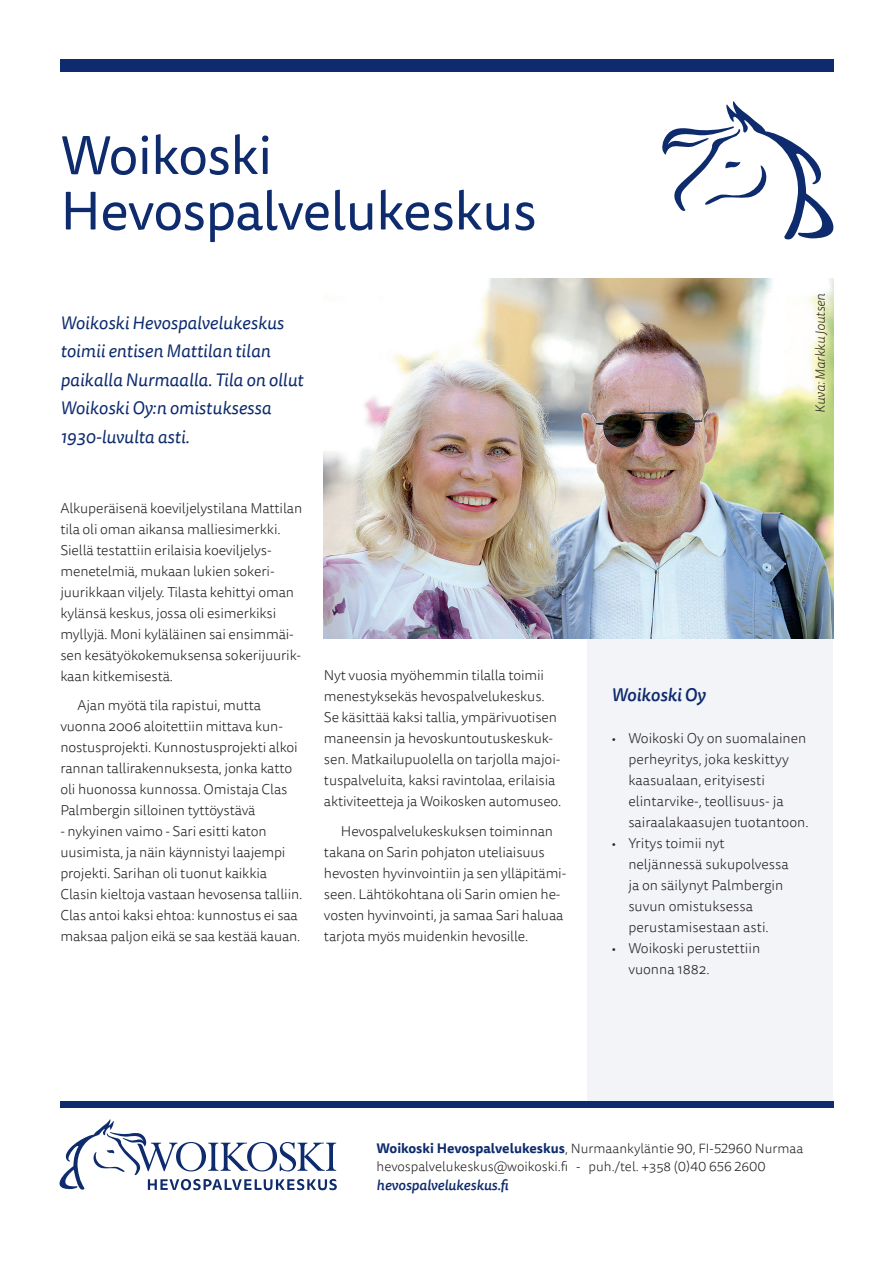
<style>
.page{position:relative;width:893px;height:1263px;background:#fff}
.page>*{position:absolute;margin:0;border:0;box-sizing:border-box;transform-origin:0 0}
.t1{font:54px/55.5px "Tisa Sans Pro";letter-spacing:-.01em;color:#0d2b6d}
.t2{font:italic 18px/28.5px "Tisa Sans Pro";color:#0d2b6d}
.t3{font:italic 500 18px "Tisa Sans Pro";color:#0d2b6d}
.t4{font:300 14.25px/21px "Tisa Sans Pro";letter-spacing:-.01em;color:#231f20}
.t5{font:italic 500 14.25px "Tisa Sans Pro";color:#0d2b6d}
.t6{font:300 13.5px/18px "Tisa Sans Pro";color:#231f20}
.t7{font:italic 300 13.5px "Tisa Sans Pro";color:#231f20}
.s1{font-weight:700;color:#0d2b6d}
</style>
<div class="page">
<div style="left:60px;top:60px;width:773px;height:12px;background:#0d2b6d"></div>
<div style="left:60px;top:1101px;width:773px;height:6px;background:#0d2b6d"></div>
<svg style="left:59px;top:1119px;width:278px;height:72px"></svg>
<svg style="left:662px;top:101px;width:172px;height:139px"></svg>
<div style="left:587px;top:597px;width:246px;height:504px;background:#f3f4f7"></div>
<img style="left:324px;top:279px;width:509px;height:359px">
<p class="t1" style="left:60px;top:129px;width:478px">Woikoski<br>Hevospalvelukeskus</p>
<p class="t2" style="left:60px;top:309px;width:244px">Woikoski Hevospalvelukeskus toimii entisen Mattilan tilan paikalla Nurmaalla. Tila on ollut<br>Woikoski Oy:n omistuksessa<br>1930-luvulta asti.</p>
<p class="t4" style="left:60px;top:498px;width:243px">Alkuperäisenä koeviljelystilana Mattilan tila oli oman aikansa malliesimerkki.<br>Siellä testattiin erilaisia koeviljelys&shy;menetelmiä, mukaan lukien sokeri&shy;juurikkaan viljely. Tilasta kehittyi oman kylänsä keskus, jossa oli esimerkiksi myllyjä. Moni kyläläinen sai ensimmäi&shy;sen kesätyökokemuksensa sokerijuurik&shy;kaan kitkemisestä.</p>
<p class="t4" style="left:60px;top:695px;width:239px;text-indent:17px">Ajan myötä tila rapistui, mutta vuonna 2006 aloitettiin mittava kun&shy;nostusprojekti. Kunnostusprojekti alkoi rannan tallirakennuksesta, jonka katto oli huonossa kunnossa. Omistaja Clas Palmbergin silloinen tyttöystävä</p>
<p class="t4" style="left:60px;top:821px;width:243px">- nykyinen vaimo - Sari esitti katon uusimista, ja näin käynnistyi laajempi projekti. Sarihan oli tuonut kaikkia Clasin kieltoja vastaan hevosensa talliin.<br>Clas antoi kaksi ehtoa: kunnostus ei saa maksaa paljon eikä se saa kestää kauan.</p>
<p class="t4" style="left:324px;top:665px;width:239px">Nyt vuosia myöhemmin tilalla toimii menestyksekäs hevospalvelukeskus.<br>Se käsittää kaksi tallia, ympärivuotisen maneensin ja hevoskuntoutuskeskuk&shy;sen. Matkailupuolella on tarjolla majoi&shy;tuspalveluita, kaksi ravintolaa, erilaisia aktiviteetteja ja Woikosken automuseo.</p>
<p class="t4" style="left:324px;top:821px;width:244px;text-indent:17px">Hevospalvelukeskuksen toiminnan takana on Sarin pohjaton uteliaisuus hevosten hyvinvointiin ja sen ylläpitämi&shy;seen. Lähtökohtana oli Sarin omien he&shy;vosten hyvinvointi, ja samaa Sari haluaa tarjota myös muidenkin hevosille.</p>
<p class="t7" style="left:812px;top:413px;width:121px;rotate:-90deg">Kuva: Markku Joutsen</p>
<p class="t3" style="left:611px;top:682px;width:96px">Woikoski Oy</p>
<p class="t4" style="left:628px;top:728px;width:182px;text-indent:-17px">• Woikoski Oy on suomalainen perheyritys, joka keskittyy kaasualaan, erityisesti elintarvike-, teollisuus- ja sairaalakaasujen tuotantoon.</p>
<p class="t4" style="left:628px;top:833px;width:162px;text-indent:-17px">• Yritys toimii nyt neljännessä sukupolvessa ja on säilynyt Palmbergin suvun omistuksessa perustamisestaan asti.</p>
<p class="t4" style="left:628px;top:938px;width:133px;text-indent:-17px">• Woikoski perustettiin vuonna 1882.</p>
<p class="t6" style="left:377px;top:1139px;width:428px"><span class="s1">Woikoski Hevospalvelukeskus</span>, Nurmaankyläntie 90, FI-52960 Nurmaa hevospalvelukeskus@woikoski.fi - puh./tel. +358 (0)40 656 2600</p>
<p class="t5" style="left:377px;top:1175px;width:133px">hevospalvelukeskus.fi</p>
</div>
